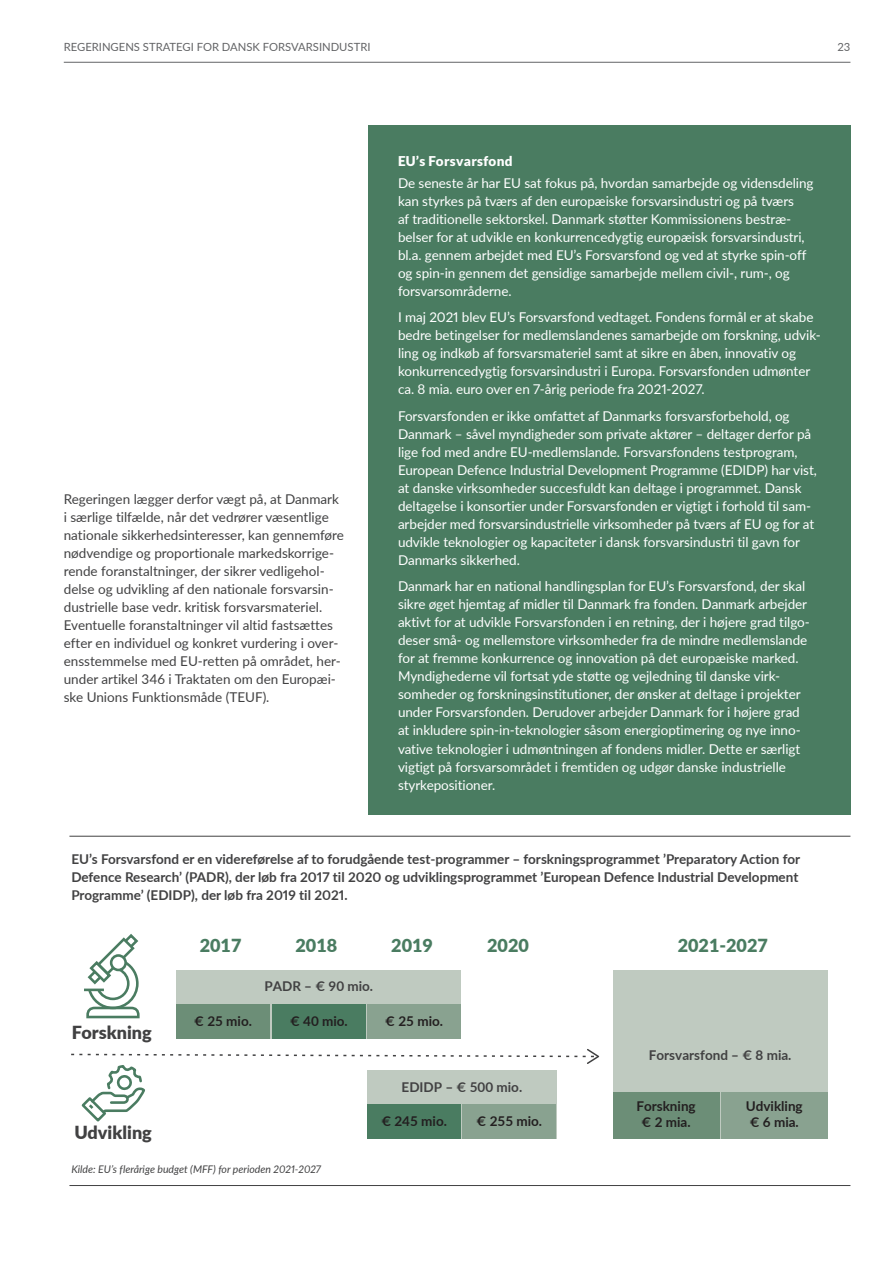
<style>
.page{position:relative;width:893px;height:1263px;background:#fff}
.page>*{position:absolute;margin:0;border:0;box-sizing:border-box;transform-origin:0 0}
.t1{font:900 18px "Lato";color:#4a7c61}
.t2{font:900 18px "Lato";color:#414142}
.Tekstboks_-_brød_-_é{font:13.5px/18px "Lato";letter-spacing:-.005em;color:#fff}
.Brød{font:13.5px/18px "Lato";color:#414142}
.Brød-2{font:700 13.5px/18px "Lato";color:#414142}
.t3{font:700 13.5px/16.2px "Lato";color:#231f20}
.Tekstboks_-_mellemru{font:900 13.5px "Lato";letter-spacing:.02em;color:#fff}
.t4{font:11.25px "Lato";color:#636466}
.Billedtekst{font:italic 10.5px "Lato";color:#414142}
</style>
<div class="page">
<hr style="left:64px;top:62px;width:786px;height:1px;background:#636466">
<hr style="left:84px;top:988px;width:20px;height:3px;background:#4a7c61">
<svg style="left:85px;top:934px;width:55px;height:85px"></svg>
<svg style="left:71px;top:1049px;width:528px;height:75px"></svg>
<div style="left:176px;top:970px;width:285px;height:68px;background:#bfcac0"></div>
<div style="left:176px;top:1004px;width:94px;height:34px;background:#6c8e77"></div>
<div style="left:272px;top:1004px;width:94px;height:34px;background:#4a7c61"></div>
<div style="left:613px;top:970px;width:214px;height:169px;background:#bfcac0"></div>
<div style="left:613px;top:1092px;width:106px;height:47px;background:#6c8e77"></div>
<div style="left:721px;top:1092px;width:106px;height:47px;background:#89a290"></div>
<div style="left:367px;top:1004px;width:94px;height:34px;background:#89a290"></div>
<div style="left:367px;top:1071px;width:189px;height:68px;background:#bfcac0"></div>
<div style="left:367px;top:1105px;width:94px;height:34px;background:#4a7c61"></div>
<div style="left:463px;top:1105px;width:93px;height:34px;background:#89a290"></div>
<hr style="left:69px;top:1185px;width:781px;height:1px;background:#414142">
<hr style="left:69px;top:836px;width:781px;height:1px;background:#414142">
<div style="left:368px;top:125px;width:483px;height:690px;background:#4a7c61"></div>
<p class="t4" style="left:64px;top:39px;width:308px">REGERINGENS STRATEGI FOR DANSK FORSVARSINDUSTRI</p>
<p class="t4" style="left:837px;top:39px;width:15px">23</p>
<p class="Brød" style="left:64px;top:490px;width:282px">Regeringen lægger derfor vægt på, at Danmark i særlige tilfælde, når det vedrører væsentlige nationale sikkerhedsinteresser, kan gennemføre nødvendige og proportionale markedskorrige&shy;rende foranstaltninger, der sikrer vedligehol&shy;delse og udvikling af den nationale forsvarsin&shy;dustrielle base vedr. kritisk forsvarsmateriel.<br>Eventuelle foranstaltninger vil altid fastsættes efter en individuel og konkret vurdering i over&shy;ensstemmelse med EU-retten på området, her&shy;under artikel 346 i Traktaten om den Europæi&shy;ske Unions Funktionsmåde (TEUF).</p>
<p class="Tekstboks_-_mellemru" style="left:398px;top:153px;width:116px">EU’s Forsvarsfond</p>
<p class="Tekstboks_-_brød_-_é" style="left:398px;top:173px;width:417px">De seneste år har EU sat fokus på, hvordan samarbejde og vidensdeling kan styrkes på tværs af den europæiske forsvarsindustri og på tværs<br>af traditionelle sektorskel. Danmark støtter Kommissionens bestræ&shy;belser for at udvikle en konkurrencedygtig europæisk forsvarsindustri, bl.a. gennem arbejdet med EU’s Forsvarsfond og ved at styrke spin-off og spin-in gennem det gensidige samarbejde mellem civil-, rum-, og forsvarsområderne.</p>
<p class="Tekstboks_-_brød_-_é" style="left:398px;top:308px;width:424px">I maj 2021 blev EU’s Forsvarsfond vedtaget. Fondens formål er at skabe bedre betingelser for medlemslandenes samarbejde om forskning, udvik&shy;ling og indkøb af forsvarsmateriel samt at sikre en åben, innovativ og konkurrencedygtig forsvarsindustri i Europa. Forsvarsfonden udmønter ca. 8 mia. euro over en 7-årig periode fra 2021-2027.</p>
<p class="Tekstboks_-_brød_-_é" style="left:398px;top:406px;width:420px">Forsvarsfonden er ikke omfattet af Danmarks forsvarsforbehold, og Danmark – såvel myndigheder som private aktører – deltager derfor på lige fod med andre EU-medlemslande. Forsvarsfondens testprogram, European Defence Industrial Development Programme (EDIDP) har vist, at danske virksomheder succesfuldt kan deltage i programmet. Dansk deltagelse i konsortier under Forsvarsfonden er vigtigt i forhold til sam&shy;arbejder med forsvarsindustrielle virksomheder på tværs af EU og for at udvikle teknologier og kapaciteter i dansk forsvarsindustri til gavn for Danmarks sikkerhed.</p>
<p class="Tekstboks_-_brød_-_é" style="left:398px;top:577px;width:413px">Danmark har en national handlingsplan for EU’s Forsvarsfond, der skal sikre øget hjemtag af midler til Danmark fra fonden. Danmark arbejder aktivt for at udvikle Forsvarsfonden i en retning, der i højere grad tilgo&shy;deser små- og mellemstore virksomheder fra de mindre medlemslande for at fremme konkurrence og innovation på det europæiske marked.<br>Myndighederne vil fortsat yde støtte og vejledning til danske virk&shy;somheder og forskningsinstitutioner, der ønsker at deltage i projekter under Forsvarsfonden. Derudover arbejder Danmark for i højere grad at inkludere spin-in-teknologier såsom energioptimering og nye inno&shy;vative teknologier i udmøntningen af fondens midler. Dette er særligt vigtigt på forsvarsområdet i fremtiden og udgør danske industrielle styrkepositioner.</p>
<p class="Brød-2" style="left:71px;top:849px;width:730px">EU’s Forsvarsfond er en videreførelse af to forudgående test-programmer – forskningsprogrammet ’Preparatory Action for<br>Defence Research’ (PADR), der løb fra 2017 til 2020 og udviklingsprogrammet ’European Defence Industrial Development<br>Programme’ (EDIDP), der løb fra 2019 til 2021.</p>
<p class="t1" style="left:200px;top:931px;width:43px">2017</p>
<p class="t1" style="left:295px;top:931px;width:43px">2018</p>
<p class="t1" style="left:391px;top:931px;width:43px">2019</p>
<p class="t1" style="left:487px;top:931px;width:43px">2020</p>
<p class="t1" style="left:678px;top:931px;width:92px">2021-2027</p>
<p class="t2" style="left:72px;top:1019px;width:81px">Forskning</p>
<p class="t2" style="left:74px;top:1119px;width:79px">Udvikling</p>
<p class="Brød-2" style="left:264px;top:977px;width:110px">PADR – € 90 mio.</p>
<p class="t3" style="left:194px;top:1012px;width:59px">€ 25 mio.</p>
<p class="t3" style="left:290px;top:1012px;width:59px">€ 40 mio.</p>
<p class="t3" style="left:385px;top:1012px;width:59px">€ 25 mio.</p>
<p class="Brød-2" style="left:402px;top:1077px;width:122px">EDIDP – € 500 mio.</p>
<p class="t3" style="left:381px;top:1113px;width:67px">€ 245 mio.</p>
<p class="t3" style="left:477px;top:1113px;width:67px">€ 255 mio.</p>
<p class="Billedtekst" style="left:71px;top:1162px;width:251px">Kilde: EU’s flerårige budget (MFF) for perioden 2021-2027</p>
<p class="Brød-2" style="left:649px;top:1045px;width:144px">Forsvarsfond – € 8 mia.</p>
<p class="t3" style="left:636px;top:1098px;width:61px;text-align:center">Forskning € 2 mia.</p>
<p class="t3" style="left:746px;top:1098px;width:58px">Udvikling € 6 mia.</p>
</div>
